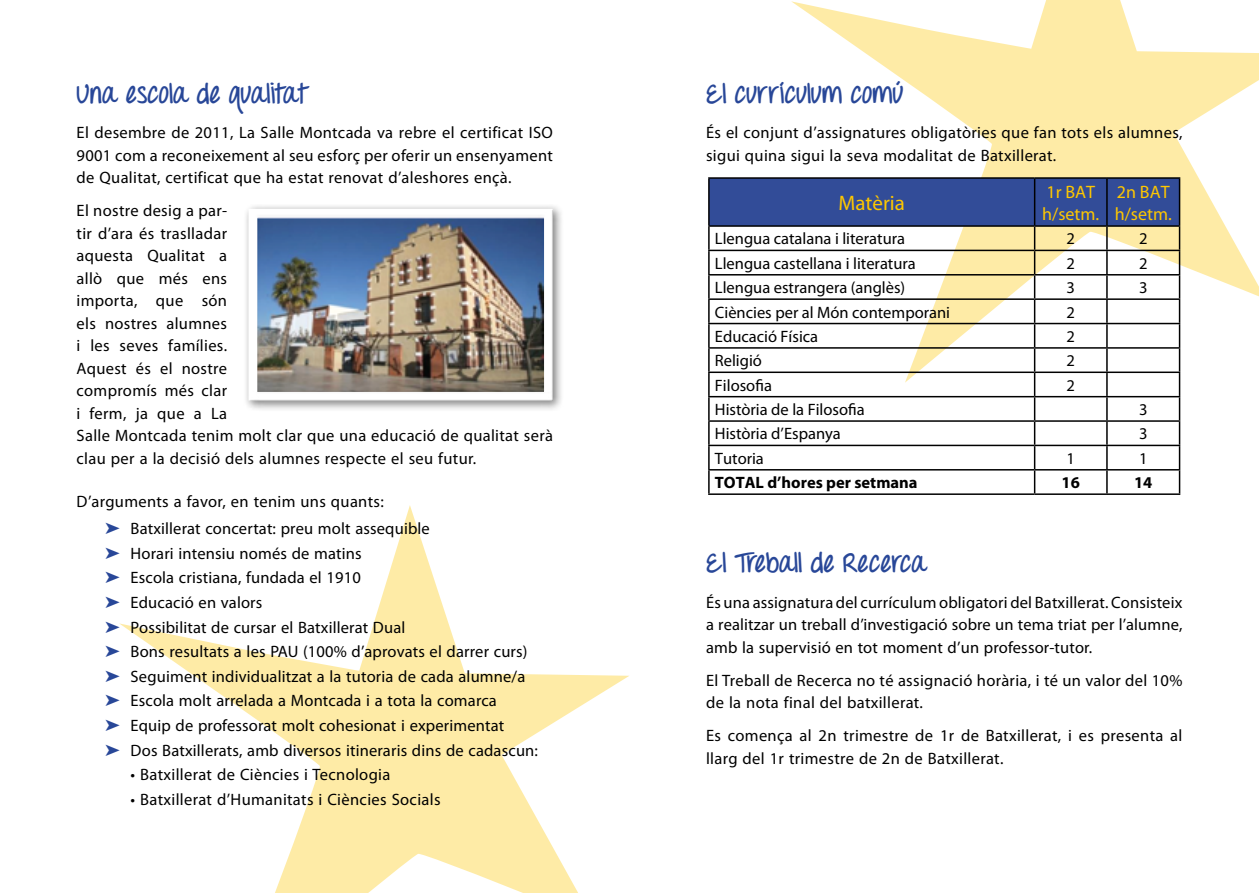
<style>
.page{position:relative;width:1259px;height:893px;background:#fff}
.page>*{position:absolute;margin:0;border:0;box-sizing:border-box;transform-origin:0 0}
.t1{font:700 27px "Throw My Hands Upinthe Air";color:#284798}
.t2{font:21px "Myriad Pro";color:#fec700}
.t3{font:18px/22.5px "Myriad Pro";color:#fec700}
.t4{font:16.5px/22.5px "Myriad Pro";letter-spacing:.015em;color:#000}
.t5{font:700 16.5px "Myriad Pro";color:#000}
.s1{color:#284798}
</style>
<div class="page">
<svg style="left:791px;top:0;width:468px;height:383px"></svg>
<svg style="left:119px;top:505px;width:510px;height:388px"></svg>
<hr style="left:708px;top:177px;width:326px;height:2px;background:#000">
<hr style="left:1034px;top:177px;width:73px;height:2px;background:#000">
<hr style="left:1107px;top:177px;width:73px;height:2px;background:#000">
<hr style="left:1178px;top:179px;width:2px;height:46px;background:#000">
<hr style="left:1107px;top:225px;width:73px;height:2px;background:#000">
<hr style="left:1178px;top:227px;width:2px;height:23px;background:#000">
<hr style="left:1107px;top:250px;width:73px;height:1px;background:#000">
<hr style="left:1178px;top:251px;width:2px;height:23px;background:#000">
<hr style="left:1107px;top:274px;width:73px;height:2px;background:#000">
<hr style="left:1178px;top:276px;width:2px;height:22px;background:#000">
<hr style="left:1107px;top:298px;width:73px;height:2px;background:#000">
<hr style="left:1178px;top:300px;width:2px;height:23px;background:#000">
<hr style="left:1107px;top:323px;width:73px;height:1px;background:#000">
<hr style="left:1178px;top:324px;width:2px;height:23px;background:#000">
<hr style="left:1107px;top:347px;width:73px;height:2px;background:#000">
<hr style="left:1178px;top:349px;width:2px;height:23px;background:#000">
<hr style="left:1107px;top:372px;width:73px;height:1px;background:#000">
<hr style="left:1178px;top:373px;width:2px;height:23px;background:#000">
<hr style="left:1107px;top:396px;width:73px;height:1px;background:#000">
<hr style="left:1178px;top:397px;width:2px;height:23px;background:#000">
<hr style="left:1107px;top:420px;width:73px;height:2px;background:#000">
<hr style="left:1178px;top:422px;width:2px;height:23px;background:#000">
<hr style="left:1107px;top:445px;width:73px;height:1px;background:#000">
<hr style="left:1178px;top:446px;width:2px;height:23px;background:#000">
<hr style="left:1107px;top:469px;width:73px;height:2px;background:#000">
<svg style="left:708px;top:178px;width:471px;height:315px"></svg>
<hr style="left:1178px;top:471px;width:2px;height:22px;background:#000">
<hr style="left:708px;top:493px;width:326px;height:2px;background:#000">
<hr style="left:1034px;top:493px;width:73px;height:2px;background:#000">
<hr style="left:1107px;top:493px;width:73px;height:2px;background:#000">
<div style="left:243px;top:204px;width:321px;height:208px;background:#000;opacity:.5"></div>
<svg style="left:244px;top:204px;width:313px;height:197px"></svg>
<div style="left:246px;top:208px;width:309px;height:193px;background:#000;opacity:.5"></div>
<h1 class="t1" style="left:77px;top:77px;width:233px">Una escola de qualitat</h1>
<p class="t4" style="left:77px;top:121px;width:478px;text-align:justify">El desembre de 2011, La Salle Montcada va rebre el certificat ISO 9001 com a reconeixement al seu esforç per oferir un ensenyament de Qualitat, certificat que ha estat renovat d’aleshores ençà.</p>
<p class="t4" style="left:77px;top:199px;width:478px">El nostre desig a par-<br>tir d’ara és traslladar<br>aquesta Qualitat a<br>allò que més ens<br>importa, que són<br>els nostres alumnes<br>i les seves famílies.<br>Aquest és el nostre<br>compromís més clar<br>i ferm, ja que a La<br>Salle Montcada tenim molt clar que una educació de qualitat serà clau per a la decisió dels alumnes respecte el seu futur.</p>
<p class="t4" style="left:105px;top:488px;width:326px;line-height:26.7px;text-indent:-28px">D’arguments a favor, en tenim uns quants:<br><span class="s1">➤</span> Batxillerat concertat: preu molt assequible</p>
<p class="t4" style="left:105px;top:541px;width:434px;line-height:24.6px"><span class="s1">➤</span> Horari intensiu només de matins<br><span class="s1">➤</span> Escola cristiana, fundada el 1910<br><span class="s1">➤</span> Educació en valors<br><span class="s1">➤</span> Possibilitat de cursar el Batxillerat Dual<br><span class="s1">➤</span> Bons resultats a les PAU (100% d’aprovats el darrer curs) <span class="s1">➤</span> Seguiment individualitzat a la tutoria de cada alumne/a <span class="s1">➤</span> Escola molt arrelada a Montcada i a tota la comarca<br><span class="s1">➤</span> Equip de professorat molt cohesionat i experimentat<br><span class="s1">➤</span> Dos Batxillerats, amb diversos itineraris dins de cadascun:</p>
<p class="t4" style="left:131px;top:763px;width:261px">• Batxillerat de Ciències i Tecnologia</p>
<p class="t4" style="left:131px;top:788px;width:311px">• Batxillerat d’Humanitats i Ciències Socials</p>
<h1 class="t1" style="left:706px;top:77px;width:199px">El currículum comú</h1>
<p class="t4" style="left:706px;top:121px;width:478px">És el conjunt d’assignatures obligatòries que fan tots els alumnes, sigui quina sigui la seva modalitat de Batxillerat.</p>
<p class="t2" style="left:838px;top:190px;width:68px">Matèria</p>
<p class="t3" style="left:1042px;top:180px;width:59px">1r BAT h/setm.</p>
<p class="t3" style="left:1114px;top:180px;width:59px">2n BAT h/setm.</p>
<p class="t4" style="left:715px;top:227px;width:192px">Llengua catalana i literatura</p>
<p class="t4" style="left:1066px;top:227px;width:10px">2</p>
<p class="t4" style="left:1139px;top:227px;width:10px">2</p>
<p class="t4" style="left:715px;top:252px;width:202px">Llengua castellana i literatura</p>
<p class="t4" style="left:1066px;top:252px;width:10px">2</p>
<p class="t4" style="left:1139px;top:252px;width:10px">2</p>
<p class="t4" style="left:715px;top:276px;width:192px">Llengua estrangera (anglès)</p>
<p class="t4" style="left:1066px;top:276px;width:10px">3</p>
<p class="t4" style="left:1139px;top:276px;width:10px">3</p>
<p class="t4" style="left:715px;top:300px;width:237px">Ciències per al Món contemporani</p>
<p class="t4" style="left:1066px;top:300px;width:10px">2</p>
<p class="t4" style="left:715px;top:325px;width:105px">Educació Física</p>
<p class="t4" style="left:1066px;top:325px;width:10px">2</p>
<p class="t4" style="left:715px;top:349px;width:49px">Religió</p>
<p class="t4" style="left:1066px;top:349px;width:10px">2</p>
<p class="t4" style="left:715px;top:374px;width:59px">Filosofia</p>
<p class="t4" style="left:1066px;top:374px;width:10px">2</p>
<p class="t4" style="left:715px;top:398px;width:151px">Història de la Filosofia</p>
<p class="t4" style="left:1139px;top:398px;width:10px">3</p>
<p class="t4" style="left:715px;top:422px;width:127px">Història d’Espanya</p>
<p class="t4" style="left:1139px;top:422px;width:10px">3</p>
<p class="t4" style="left:715px;top:447px;width:51px">Tutoria</p>
<p class="t4" style="left:1066px;top:447px;width:10px">1</p>
<p class="t4" style="left:1139px;top:447px;width:10px">1</p>
<p class="t5" style="left:715px;top:472px;width:204px">TOTAL d’hores per setmana</p>
<p class="t5" style="left:1061px;top:472px;width:20px">16</p>
<p class="t5" style="left:1134px;top:472px;width:20px">14</p>
<h1 class="t1" style="left:706px;top:546px;width:222px">El Treball de Recerca</h1>
<p class="t4" style="left:706px;top:591px;width:478px;text-align:justify">És una assignatura del currículum obligatori del Batxillerat. Consisteix a realitzar un treball d’investigació sobre un tema triat per l’alumne, amb la supervisió en tot moment d’un professor-tutor.</p>
<p class="t4" style="left:706px;top:669px;width:478px">El Treball de Recerca no té assignació horària, i té un valor del 10% de la nota final del batxillerat.</p>
<p class="t4" style="left:706px;top:724px;width:478px">Es comença al 2n trimestre de 1r de Batxillerat, i es presenta al llarg del 1r trimestre de 2n de Batxillerat.</p>
</div>
